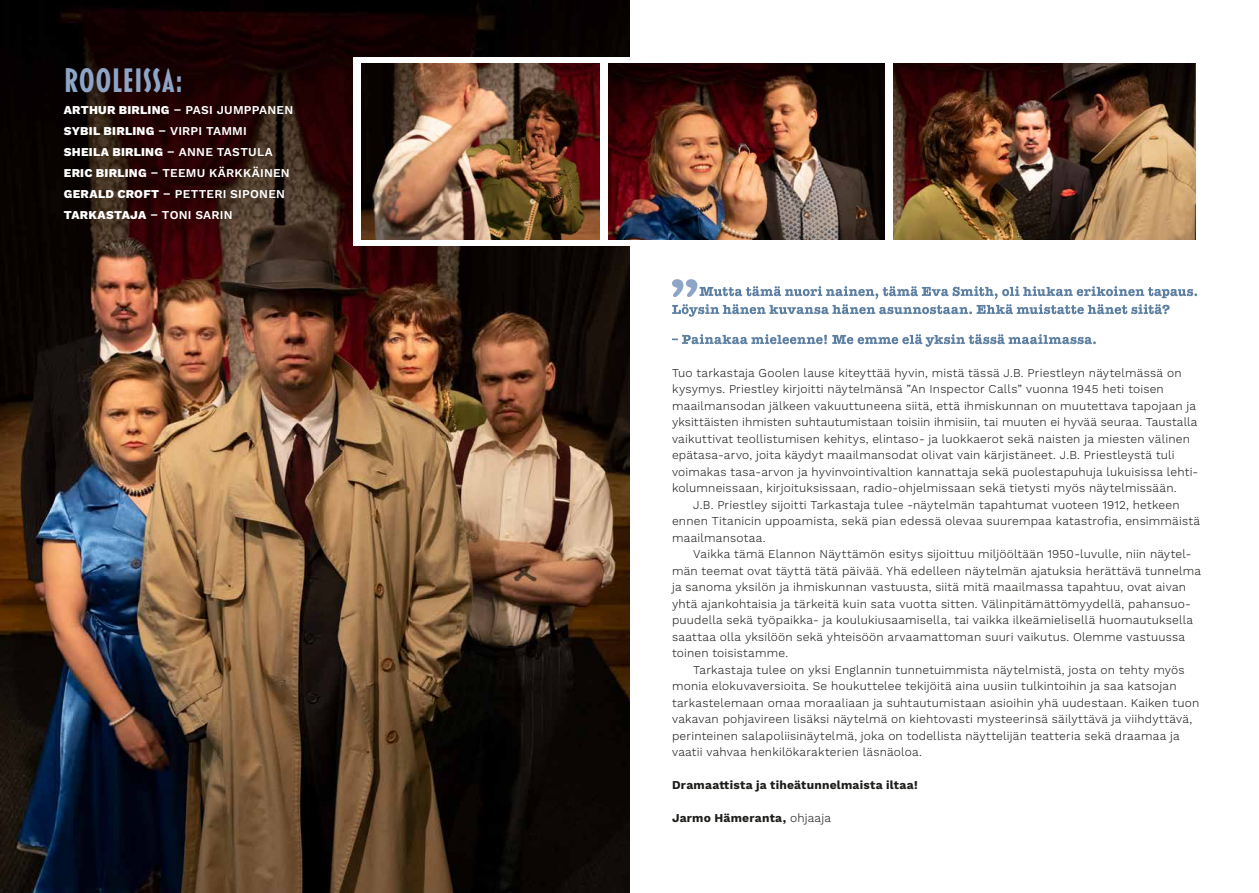
<style>
.page{position:relative;width:1259px;height:893px;background:#fff}
.page>*{position:absolute;margin:0;border:0;box-sizing:border-box;transform-origin:0 0}
.t1{font:700 34.5px "Blakely";letter-spacing:-.005em;color:#8ea5c8}
.t2{font:300 12px "Work Sans";letter-spacing:.015em;color:#1d1d1b}
.t3{font:600 12px/21px "Work Sans";letter-spacing:.02em;color:#fff}
.t4{font:700 12px "Work Sans";letter-spacing:.02em;color:#1d1d1b}
.s1{font-weight:800}
.s2{font-weight:300}
</style>
<div class="page">
<img style="left:0;top:0;width:629px;height:893px">
<svg style="left:353px;top:57px;width:842px;height:189px"></svg>
<svg style="left:672px;top:279px;width:525px;height:38px"></svg>
<svg style="left:672px;top:334px;width:424px;height:13px"></svg>
<img style="left:361px;top:64px;width:239px;height:175px">
<img style="left:893px;top:64px;width:302px;height:175px">
<img style="left:608px;top:64px;width:276px;height:175px">
<h1 class="t1" style="left:64px;top:64px;width:121px">ROOLEISSA:</h1>
<p class="t3" style="left:64px;top:100px;width:231px"><span class="s1">ARTHUR BIRLING</span> – PASI JUMPPANEN<br><span class="s1">SYBIL BIRLING</span> – VIRPI TAMMI<br><span class="s1">SHEILA BIRLING</span> – ANNE TASTULA<br><span class="s1">ERIC BIRLING</span> – TEEMU KÄRKKÄINEN<br><span class="s1">GERALD CROFT</span> – PETTERI SIPONEN<br><span class="s1">TARKASTAJA</span> – TONI SARIN</p>
<p class="t2" style="left:672px;top:366px;width:511px">Tuo tarkastaja Goolen lause kiteyttää hyvin, mistä tässä J.B. Priestleyn näytelmässä on</p>
<p class="t2" style="left:672px;top:382px;width:493px">kysymys. Priestley kirjoitti näytelmänsä ”An Inspector Calls” vuonna 1945 heti toisen</p>
<p class="t2" style="left:672px;top:399px;width:525px">maailmansodan jälkeen vakuuttuneena siitä, että ihmiskunnan on muutettava tapojaan ja</p>
<p class="t2" style="left:672px;top:415px;width:527px">yksittäisten ihmisten suhtautumistaan toisiin ihmisiin, tai muuten ei hyvää seuraa. Taustalla</p>
<p class="t2" style="left:672px;top:432px;width:519px">vaikuttivat teollistumisen kehitys, elintaso- ja luokkaerot sekä naisten ja miesten välinen</p>
<p class="t2" style="left:672px;top:448px;width:504px">epätasa-arvo, joita käydyt maailmansodat olivat vain kärjistäneet. J.B. Priestleystä tuli</p>
<p class="t2" style="left:672px;top:465px;width:528px">voimakas tasa-arvon ja hyvinvointivaltion kannattaja sekä puolestapuhuja lukuisissa lehti-</p>
<p class="t2" style="left:672px;top:481px;width:506px">kolumneissaan, kirjoituksissaan, radio-ohjelmissaan sekä tietysti myös näytelmissään.</p>
<p class="t2" style="left:693px;top:498px;width:488px">J.B. Priestley sijoitti Tarkastaja tulee -näytelmän tapahtumat vuoteen 1912, hetkeen</p>
<p class="t2" style="left:672px;top:514px;width:529px">ennen Titanicin uppoamista, sekä pian edessä olevaa suurempaa katastrofia, ensimmäistä</p>
<p class="t2" style="left:672px;top:531px;width:95px">maailmansotaa.</p>
<p class="t2" style="left:693px;top:547px;width:500px">Vaikka tämä Elannon Näyttämön esitys sijoittuu miljööltään 1950-luvulle, niin näytel-</p>
<p class="t2" style="left:672px;top:564px;width:530px">män teemat ovat täyttä tätä päivää. Yhä edelleen näytelmän ajatuksia herättävä tunnelma</p>
<p class="t2" style="left:672px;top:580px;width:515px">ja sanoma yksilön ja ihmiskunnan vastuusta, siitä mitä maailmassa tapahtuu, ovat aivan</p>
<p class="t2" style="left:672px;top:597px;width:520px">yhtä ajankohtaisia ja tärkeitä kuin sata vuotta sitten. Välinpitämättömyydellä, pahansuo-</p>
<p class="t2" style="left:672px;top:613px;width:522px">puudella sekä työpaikka- ja koulukiusaamisella, tai vaikka ilkeämielisellä huomautuksella</p>
<p class="t2" style="left:672px;top:630px;width:515px">saattaa olla yksilöön sekä yhteisöön arvaamattoman suuri vaikutus. Olemme vastuussa</p>
<p class="t2" style="left:672px;top:646px;width:118px">toinen toisistamme.</p>
<p class="t2" style="left:693px;top:663px;width:493px">Tarkastaja tulee on yksi Englannin tunnetuimmista näytelmistä, josta on tehty myös</p>
<p class="t2" style="left:672px;top:679px;width:506px">monia elokuvaversioita. Se houkuttelee tekijöitä aina uusiin tulkintoihin ja saa katsojan</p>
<p class="t2" style="left:672px;top:696px;width:529px">tarkastelemaan omaa moraaliaan ja suhtautumistaan asioihin yhä uudestaan. Kaiken tuon</p>
<p class="t2" style="left:672px;top:712px;width:522px">vakavan pohjavireen lisäksi näytelmä on kiehtovasti mysteerinsä säilyttävä ja viihdyttävä,</p>
<p class="t2" style="left:672px;top:729px;width:509px">perinteinen salapoliisinäytelmä, joka on todellista näyttelijän teatteria sekä draamaa ja</p>
<p class="t2" style="left:672px;top:745px;width:251px">vaatii vahvaa henkilökarakterien läsnäoloa.</p>
<p class="t4" style="left:672px;top:778px;width:247px">Dramaattista ja tiheätunnelmaista iltaa!</p>
<p class="t4" style="left:672px;top:811px;width:160px">Jarmo Hämeranta, <span class="s2">ohjaaja</span></p>
</div>
